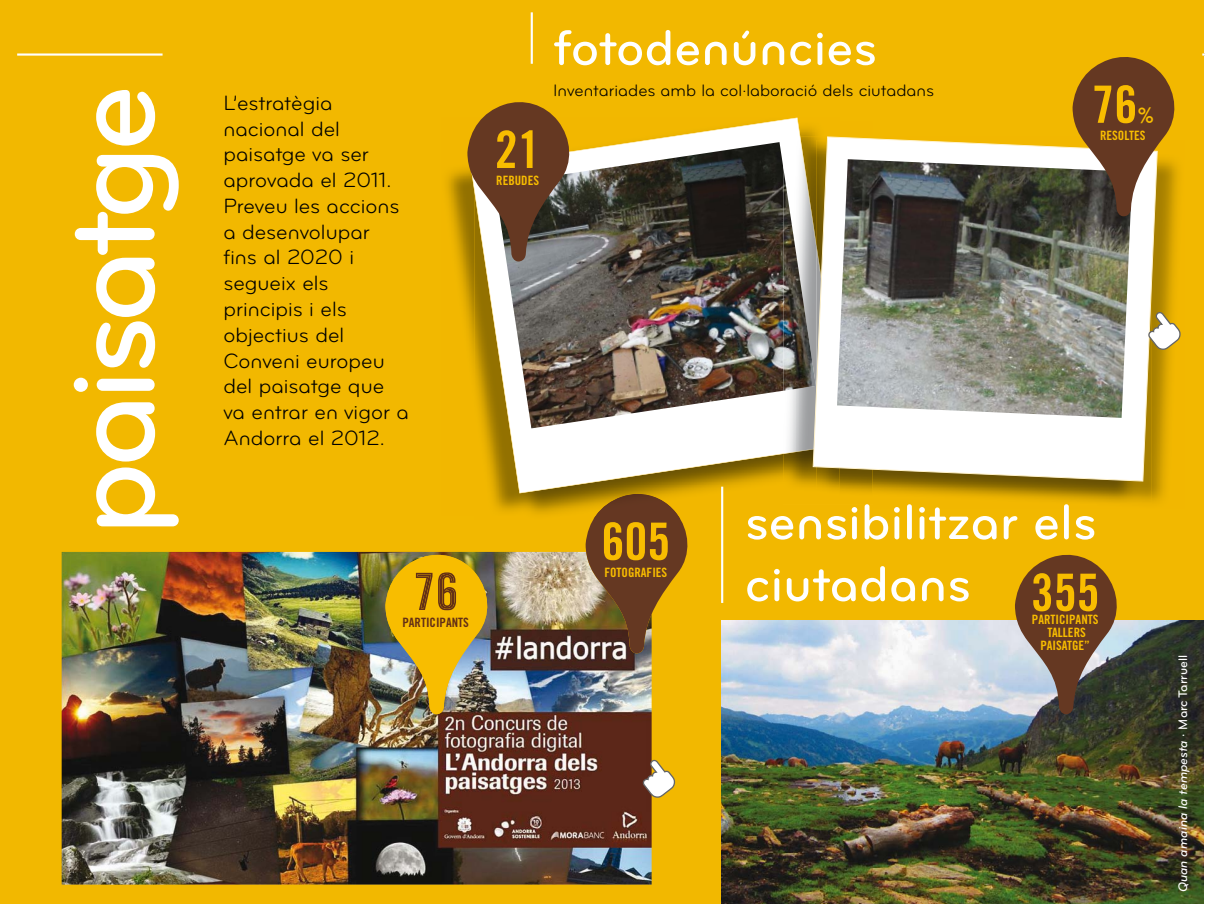
<style>
.page{position:relative;width:1205px;height:904px;background:#fff}
.page>*{position:absolute;margin:0;border:0;box-sizing:border-box;transform-origin:0 0}
.t1{font:128.75px "Bryant Pro Medium Alt No 3";letter-spacing:-.05em;color:#fff}
.t2{font:51.5px/61.9px "Bryant Pro Medium Alt No 3";color:#fff}
.t3{font:51.5px "Trade Gothic Bold Cond Twenty";color:#f8bd00}
.t4{font:51.5px "Trade Gothic Bold Cond Twenty";color:#632f16}
.t5{font:21.5px/25.8px "Bryant Pro Regular Alt No 2";color:#000}
.t6{font:21.5px "Trade Gothic Bold Cond Twenty";color:#f8bd00}
.t7{font:17.12px "Bryant Pro Regular Alt No 2";color:#000}
.t8{font:12.88px/12.9px "Trade Gothic Bold Cond Twenty";color:#f8bd00;text-align:center}
.t9{font:12.88px "Bryant Pro Medium Italic Alt";color:#fff}
.t10{font:12.88px "Trade Gothic Bold Cond Twenty";color:#632f16}
.s1{font-family:"Bryant Pro Medium Alt No 3"}
</style>
<div class="page">
<div style="left:0;top:0;width:1204px;height:904px;background:#f2b800"></div>
<img style="left:721px;top:620px;width:483px;height:284px">
<img style="left:62px;top:552px;width:589px;height:332px">
<hr style="left:17px;top:53px;width:146px;height:3px;background:#fff">
<svg style="left:585px;top:519px;width:103px;height:134px"></svg>
<img style="left:385px;top:551px;width:106px;height:163px">
<div style="left:403px;top:617px;width:65px;height:10px;background:#f8bd00"></div>
<svg style="left:1015px;top:554px;width:106px;height:160px;background:#7f6347"></svg>
<hr style="left:531px;top:12px;width:2px;height:52px;background:#fff">
<img style="left:447px;top:169px;width:23px;height:172px">
<img style="left:593px;top:515px;width:87px;height:4px">
<img style="left:492px;top:493px;width:232px;height:22px">
<img style="left:596px;top:494px;width:82px;height:21px">
<svg style="left:470px;top:117px;width:349px;height:376px"></svg>
<img style="left:495px;top:142px;width:288px;height:286px">
<hr style="left:721px;top:486px;width:2px;height:117px;background:#fff">
<img style="left:783px;top:454px;width:33px;height:39px">
<img style="left:783px;top:136px;width:29px;height:318px">
<img style="left:783px;top:168px;width:29px;height:223px">
<img style="left:895px;top:505px;width:174px;height:3px">
<img style="left:852px;top:505px;width:18px;height:3px">
<img style="left:816px;top:481px;width:335px;height:23px">
<svg style="left:812px;top:136px;width:346px;height:345px;background:#ebe3cb"></svg>
<img style="left:837px;top:159px;width:295px;height:259px">
<svg style="left:1072px;top:57px;width:106px;height:159px;background:#896433"></svg>
<svg style="left:467px;top:102px;width:106px;height:159px;background:#805f3b"></svg>
<svg style="left:1147px;top:311px;width:34px;height:39px"></svg>
<svg style="left:642px;top:759px;width:34px;height:39px"></svg>
<h1 class="t1" style="left:43px;top:536px;width:454px;rotate:-90deg">paisatge</h1>
<p class="t5" style="left:223px;top:90px;width:187px">L’estratègia nacional del paisatge va ser aprovada el 2011.<br>Preveu les accions a desenvolupar<br>fins al 2020 i segueix els principis i els objectius del<br>Conveni europeu del paisatge que va entrar en vigor a<br>Andorra el 2012.</p>
<h2 class="t4" style="left:413px;top:560px;width:47px">76</h2>
<p class="t10" style="left:402px;top:614px;width:68px">PARTICIPANTS</p>
<h2 class="t3" style="left:495px;top:118px;width:47px">21</h2>
<p class="t8" style="left:496px;top:174px;width:44px">REBUDES</p>
<h2 class="t2" style="left:553px;top:18px;width:325px">fotodenúncies</h2>
<p class="t7" style="left:553px;top:81px;width:382px">Inventariades amb la col·laboració dels ciutadans</p>
<h2 class="t3" style="left:1091px;top:73px;width:47px">76</h2>
<p class="t6" style="left:1137px;top:102px;width:18px">%</p>
<p class="t8" style="left:1100px;top:129px;width:47px">RESOLTES</p>
<h2 class="t3" style="left:601px;top:510px;width:70px">605</h2>
<p class="t8" style="left:604px;top:566px;width:64px">FOTOGRAFIES</p>
<h2 class="t2" style="left:745px;top:492px;width:353px">sensibilitzar els ciutadans</h2>
<h2 class="t3" style="left:1031px;top:561px;width:70px">355</h2>
<p class="t8" style="left:1032px;top:612px;width:68px">PARTICIPANTS<br>TALLERS<br>PAISATGE”</p>
<p class="t9" style="left:1176px;top:892px;width:239px;rotate:-90deg">Quan amaina la tempesta <span class="s1">· Marc Tarruell</span></p>
</div>
